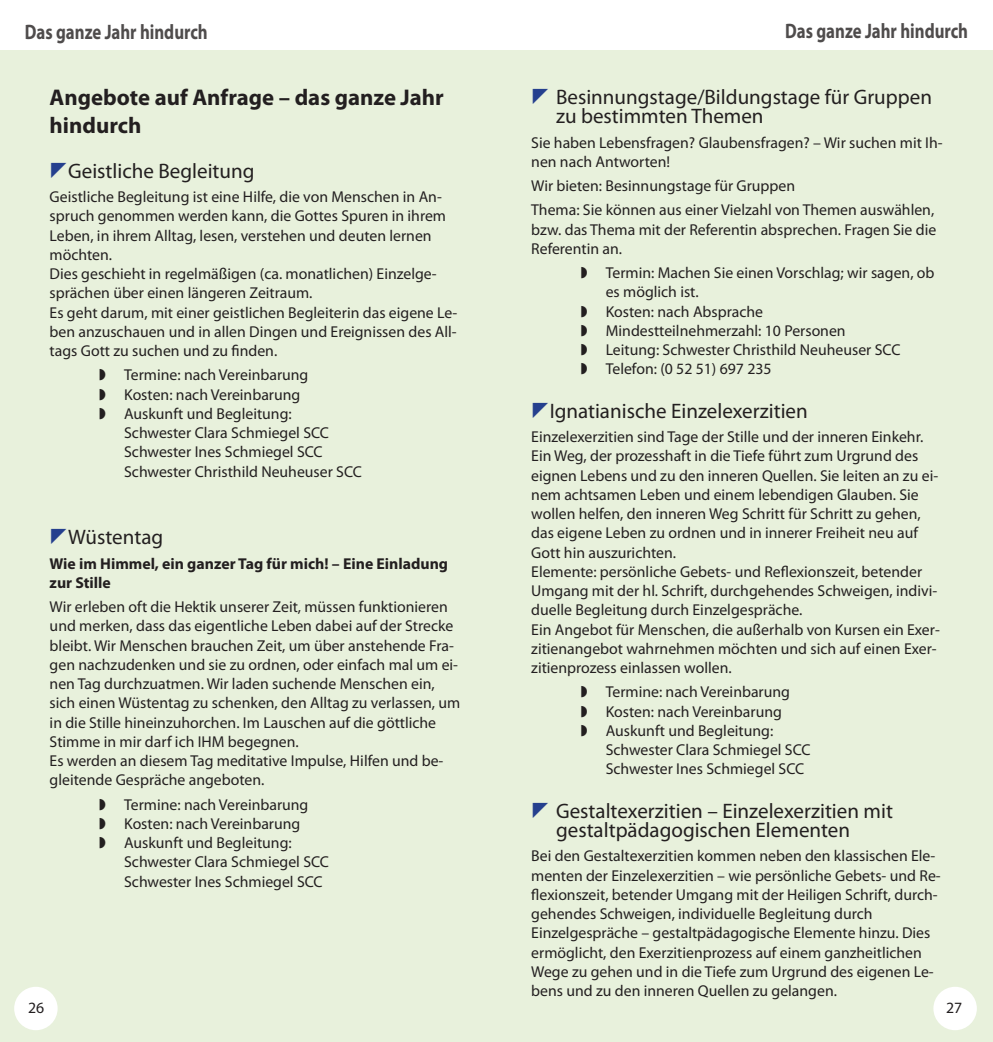
<style>
.page{position:relative;width:993px;height:1042px;background:#fff}
.page>*{position:absolute;margin:0;border:0;box-sizing:border-box;transform-origin:0 0}
.t1{font:700 22.75px/27.3px "Myriad Pro";color:#231f20}
.t2{font:21px/19.2px "Myriad Pro";color:#231f20}
.t3{font:700 21px "Myriad Pro";color:#4f4c4c;scale:.8 1}
.t4{font:15.75px/19.2px "Myriad Pro";color:#231f20}
.t5{font:700 15.75px/19.2px "Myriad Pro";color:#231f20}
</style>
<div class="page">
<div style="left:0;top:51px;width:496px;height:991px;background:#e8f1dc"></div>
<div style="left:496px;top:51px;width:496px;height:991px;background:#e8f1dc"></div>
<div style="left:933px;top:987px;width:43px;height:43px;background:#fff;border-radius:50%"></div>
<div style="left:14px;top:987px;width:44px;height:43px;background:#fff;border-radius:50%"></div>
<h2 class="t3" style="left:25px;top:24px;width:230px">Das ganze Jahr hindurch</h2>
<h2 class="t3" style="left:785px;top:23px;width:230px">Das ganze Jahr hindurch</h2>
<h1 class="t1" style="left:50px;top:86px;width:395px">Angebote auf Anfrage – das ganze Jahr hindurch</h1>
<h2 class="t2" style="left:68px;top:163px;width:188px">Geistliche Begleitung</h2>
<p class="t4" style="left:50px;top:189px;width:409px">Geistliche Begleitung ist eine Hilfe, die von Menschen in An&shy;spruch genommen werden kann, die Gottes Spuren in ihrem Leben, in ihrem Alltag, lesen, verstehen und deuten lernen möchten.<br>Dies geschieht in regelmäßigen (ca. monatlichen) Einzelge&shy;sprächen über einen längeren Zeitraum.<br>Es geht darum, mit einer geistlichen Begleiterin das eigene Le&shy;ben anzuschauen und in allen Dingen und Ereignissen des All&shy;tags Gott zu suchen und zu finden.</p>
<p class="t4" style="left:99px;top:367px;width:210px">◗ Termine: nach Vereinbarung ◗ Kosten: nach Vereinbarung ◗ Auskunft und Begleitung:</p>
<p class="t4" style="left:124px;top:425px;width:239px">Schwester Clara Schmiegel SCC<br>Schwester Ines Schmiegel SCC<br>Schwester Christhild Neuheuser SCC</p>
<h2 class="t2" style="left:68px;top:529px;width:97px">Wüstentag</h2>
<p class="t5" style="left:50px;top:555px;width:400px">Wie im Himmel, ein ganzer Tag für mich! – Eine Einladung zur Stille</p>
<p class="t4" style="left:50px;top:598px;width:412px">Wir erleben oft die Hektik unserer Zeit, müssen funktionieren und merken, dass das eigentliche Leben dabei auf der Strecke bleibt. Wir Menschen brauchen Zeit, um über anstehende Fra&shy;gen nachzudenken und sie zu ordnen, oder einfach mal um ei&shy;nen Tag durchzuatmen. Wir laden suchende Menschen ein, sich einen Wüstentag zu schenken, den Alltag zu verlassen, um in die Stille hineinzuhorchen. Im Lauschen auf die göttliche Stimme in mir darf ich IHM begegnen.<br>Es werden an diesem Tag meditative Impulse, Hilfen und be&shy;gleitende Gespräche angeboten.</p>
<p class="t4" style="left:99px;top:796px;width:210px">◗ Termine: nach Vereinbarung ◗ Kosten: nach Vereinbarung ◗ Auskunft und Begleitung:</p>
<p class="t4" style="left:124px;top:854px;width:206px">Schwester Clara Schmiegel SCC<br>Schwester Ines Schmiegel SCC</p>
<h2 class="t2" style="left:556px;top:89px;width:377px">Besinnungstage/Bildungstage für Gruppen zu bestimmten Themen</h2>
<p class="t4" style="left:531px;top:134px;width:413px">Sie haben Lebensfragen? Glaubensfragen? – Wir suchen mit Ih&shy;nen nach Antworten!</p>
<p class="t4" style="left:531px;top:175px;width:404px;line-height:24.2px">Wir bieten: Besinnungstage für Gruppen<br>Thema: Sie können aus einer Vielzahl von Themen auswählen,</p>
<p class="t4" style="left:531px;top:221px;width:406px">bzw. das Thema mit der Referentin absprechen. Fragen Sie die<br>Referentin an.</p>
<p class="t4" style="left:580px;top:264px;width:355px">◗ Termin: Machen Sie einen Vorschlag; wir sagen, ob</p>
<p class="t4" style="left:605px;top:284px;width:94px">es möglich ist.</p>
<p class="t4" style="left:580px;top:303px;width:184px">◗ Kosten: nach Absprache</p>
<p class="t4" style="left:580px;top:322px;width:266px">◗ Mindestteilnehmerzahl: 10 Personen</p>
<p class="t4" style="left:580px;top:341px;width:321px">◗ Leitung: Schwester Christhild Neuheuser SCC</p>
<p class="t4" style="left:580px;top:361px;width:192px">◗ Telefon: (0 52 51) 697 235</p>
<h2 class="t2" style="left:549px;top:403px;width:259px">Ignatianische Einzelexerzitien</h2>
<p class="t4" style="left:531px;top:428px;width:410px">Einzelexerzitien sind Tage der Stille und der inneren Einkehr.<br>Ein Weg, der prozesshaft in die Tiefe führt zum Urgrund des eignen Lebens und zu den inneren Quellen. Sie leiten an zu ei&shy;nem achtsamen Leben und einem lebendigen Glauben. Sie wollen helfen, den inneren Weg Schritt für Schritt zu gehen, das eigene Leben zu ordnen und in innerer Freiheit neu auf Gott hin auszurichten.<br>Elemente: persönliche Gebets- und Reflexionszeit, betender Umgang mit der hl. Schrift, durchgehendes Schweigen, indivi&shy;duelle Begleitung durch Einzelgespräche.<br>Ein Angebot für Menschen, die außerhalb von Kursen ein Exer&shy;zitienangebot wahrnehmen möchten und sich auf einen Exer&shy;zitienprozess einlassen wollen.</p>
<p class="t4" style="left:580px;top:684px;width:210px">◗ Termine: nach Vereinbarung ◗ Kosten: nach Vereinbarung ◗ Auskunft und Begleitung:</p>
<p class="t4" style="left:605px;top:741px;width:206px">Schwester Clara Schmiegel SCC<br>Schwester Ines Schmiegel SCC</p>
<h2 class="t2" style="left:556px;top:803px;width:338px">Gestaltexerzitien – Einzelexerzitien mit gestaltpädagogischen Elementen</h2>
<p class="t4" style="left:531px;top:848px;width:411px">Bei den Gestaltexerzitien kommen neben den klassischen Ele&shy;menten der Einzelexerzitien – wie persönliche Gebets- und Re&shy;flexionszeit, betender Umgang mit der Heiligen Schrift, durch&shy;gehendes Schweigen, individuelle Begleitung durch Einzelgespräche – gestaltpädagogische Elemente hinzu. Dies ermöglicht, den Exerzitienprozess auf einem ganzheitlichen Wege zu gehen und in die Tiefe zum Urgrund des eigenen Le&shy;bens und zu den inneren Quellen zu gelangen.</p>
<p class="t4" style="left:28px;top:1000px;width:18px">26</p>
<p class="t4" style="left:945px;top:1000px;width:18px">27</p>
</div>
